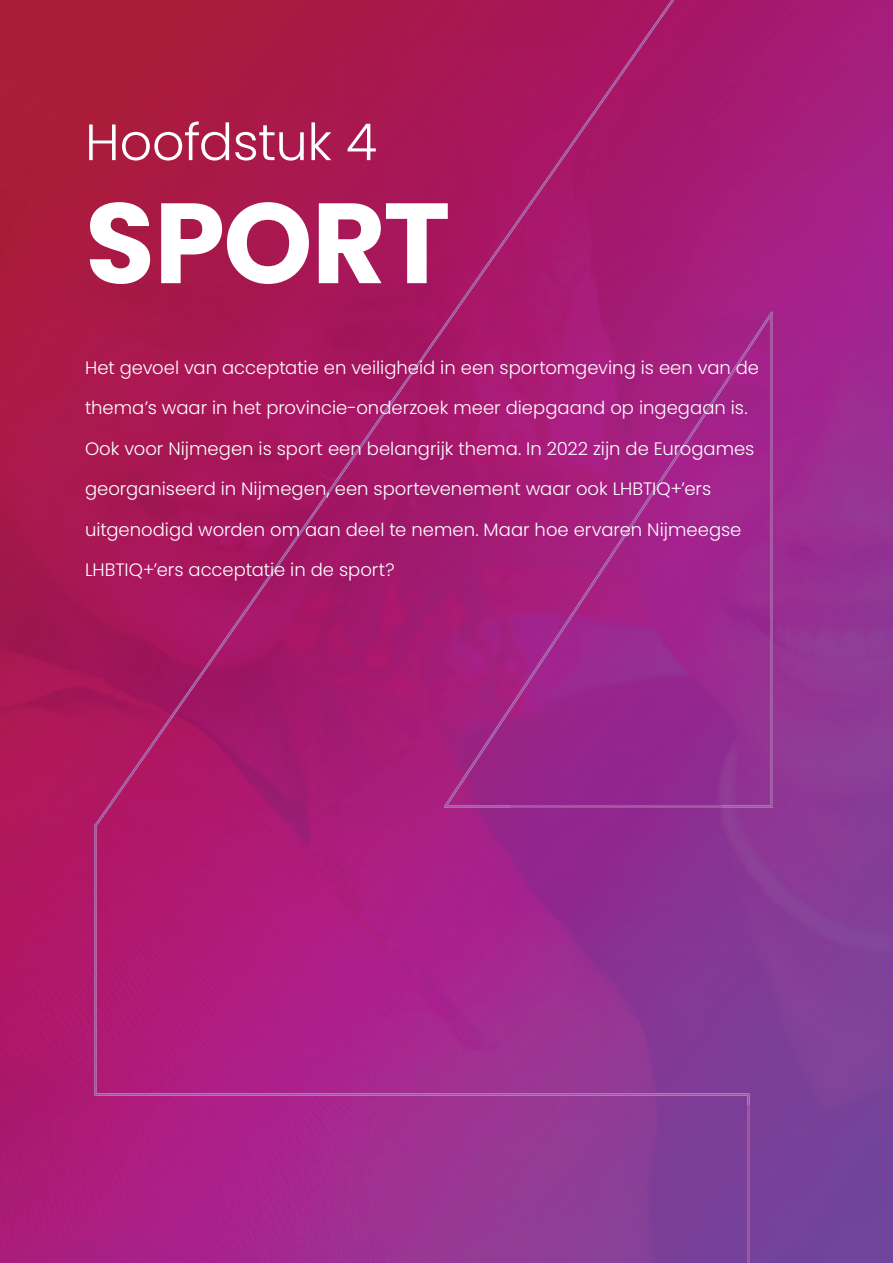
<style>
.page{position:relative;width:893px;height:1263px;background:#fff}
.page>*{position:absolute;margin:0;border:0;box-sizing:border-box;transform-origin:0 0}
.t1{font:700 113.85px "Poppins";letter-spacing:-.015em;color:#fff}
.t2{font:300 51px "Poppins";letter-spacing:-.01em;color:#fff}
.t3{font:300 18px "Poppins";color:#fff}
</style>
<div class="page">
<img style="left:0;top:0;width:630px;height:210px">
<img style="left:630px;top:0;width:263px;height:1263px">
<img style="left:0;top:210px;width:104px;height:1053px">
<img style="left:420px;top:210px;width:211px;height:1053px">
<img style="left:104px;top:284px;width:316px;height:979px">
<img style="left:90px;top:202px;width:358px;height:82px">
<img style="left:89px;top:122px;width:243px;height:39px">
<img style="left:348px;top:124px;width:28px;height:36px">
<img style="left:635px;top:0;width:39px;height:52px">
<img style="left:598px;top:52px;width:40px;height:53px">
<img style="left:561px;top:105px;width:40px;height:53px">
<img style="left:511px;top:157px;width:53px;height:76px">
<img style="left:459px;top:228px;width:53px;height:79px">
<div style="left:407px;top:302px;width:53px;height:80px;background:#a41563"></div>
<img style="left:721px;top:312px;width:52px;height:496px">
<img style="left:355px;top:377px;width:53px;height:80px">
<div style="left:668px;top:387px;width:53px;height:84px;background:#a52188"></div>
<img style="left:303px;top:452px;width:53px;height:79px">
<img style="left:616px;top:466px;width:53px;height:84px">
<img style="left:250px;top:526px;width:53px;height:81px">
<img style="left:564px;top:545px;width:53px;height:85px">
<img style="left:198px;top:602px;width:53px;height:79px">
<img style="left:511px;top:624px;width:53px;height:84px">
<img style="left:146px;top:676px;width:53px;height:80px">
<img style="left:459px;top:703px;width:53px;height:105px">
<img style="left:94px;top:751px;width:52px;height:344px">
<img style="left:444px;top:782px;width:16px;height:26px">
<img style="left:511px;top:806px;width:210px;height:2px">
<img style="left:146px;top:1093px;width:604px;height:13px">
<img style="left:747px;top:1105px;width:3px;height:158px">
<h2 class="t2" style="left:85px;top:112px;width:294px">Hoofdstuk 4</h2>
<h1 class="t1" style="left:85px;top:175px;width:367px">SPORT</h1>
<p class="t3" style="left:85px;top:357px;width:676px">Het gevoel van acceptatie en veiligheid in een sportomgeving is een van de</p>
<p class="t3" style="left:85px;top:397px;width:664px">thema’s waar in het provincie-onderzoek meer diepgaand op ingegaan is.</p>
<p class="t3" style="left:85px;top:438px;width:671px">Ook voor Nijmegen is sport een belangrijk thema. In 2022 zijn de Eurogames</p>
<p class="t3" style="left:85px;top:478px;width:628px">georganiseerd in Nijmegen, een sportevenement waar ook LHBTIQ+’ers</p>
<p class="t3" style="left:85px;top:519px;width:658px">uitgenodigd worden om aan deel te nemen. Maar hoe ervaren Nijmeegse</p>
<p class="t3" style="left:85px;top:559px;width:311px">LHBTIQ+’ers acceptatie in de sport?</p>
</div>
